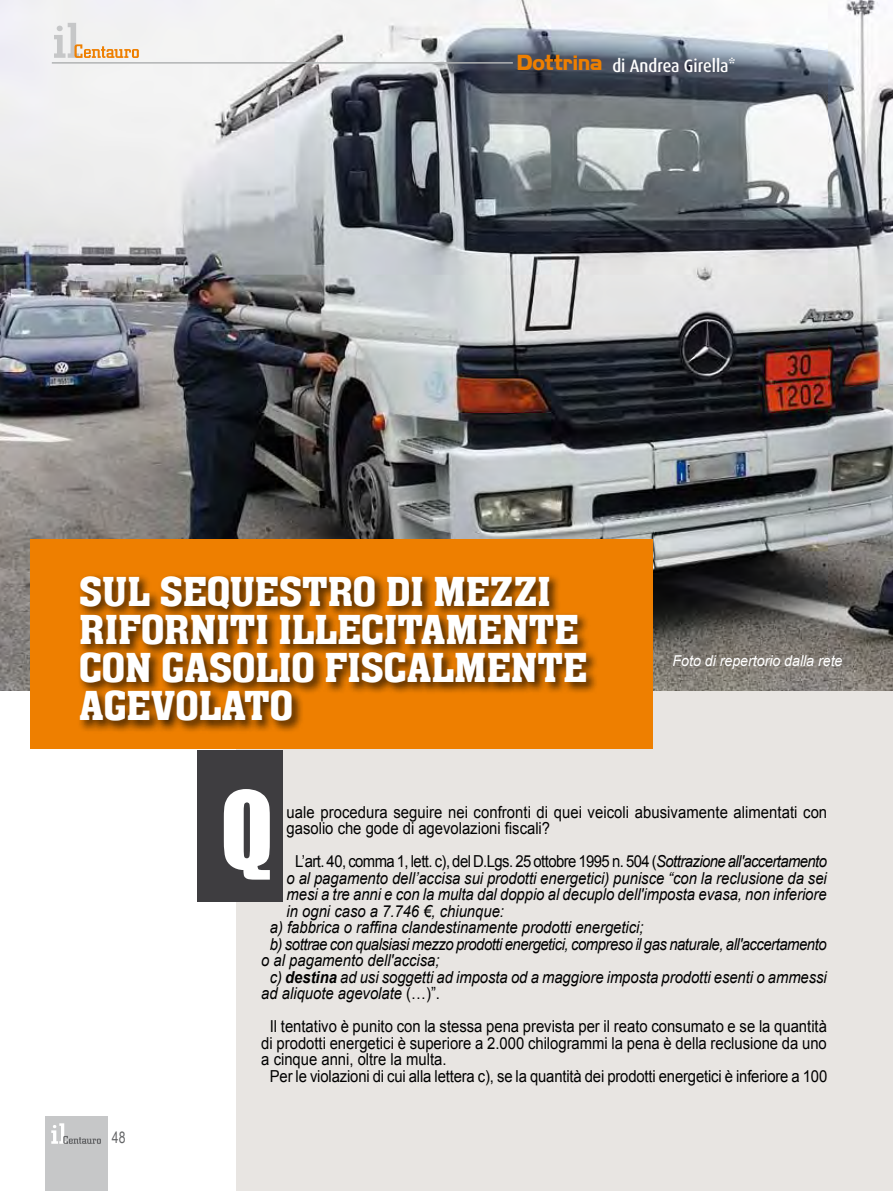
<style>
.page{position:relative;width:893px;height:1191px;background:#fff}
.page>*{position:absolute;margin:0;border:0;box-sizing:border-box;transform-origin:0 0}
.t1{font:41.4px/38.1px "aka Chen";color:#fff}
.t2{font:700 19.5px "Highland Gothic FLF";color:#ee7f00}
.t3{font:500 18px "Dax";color:#fff;scale:.9 1}
.t4{font:16.5px/16.5px "Arial";color:#000;scale:.9 1}
.t5{font:italic 16.5px "Arial";color:#000;scale:.9 1}
.t6{font:italic 16.5px "Arial";letter-spacing:-.03em;color:#000;scale:.9 1}
.t7{font:16.5px "Arial";letter-spacing:-.04em;color:#000;scale:.9 1}
.t8{font:15.75px "Arial Narrow";color:#646567;scale:.95 1}
.t9{font:italic 15px "Arial";letter-spacing:-.005em;color:#fff;scale:.95 1}
.s1{font-style:italic}
.s2{font-weight:700}
.s3{font-style:normal}
</style>
<div class="page">
<div style="left:45px;top:1116px;width:63px;height:75px;background:#c6c7c8"></div>
<svg style="left:51px;top:1123px;width:50px;height:20px"></svg>
<div style="left:236px;top:100px;width:657px;height:1091px;background:#e8e5e2"></div>
<img style="left:0;top:0;width:893px;height:691px">
<svg style="left:54px;top:23px;width:85px;height:35px"></svg>
<hr style="left:52px;top:62px;width:461px;height:2px;background:#b1b3b4">
<div style="left:30px;top:539px;width:623px;height:209px;background:#ee7f00"></div>
<div style="left:76px;top:572px;width:523px;height:161px;background:#000;opacity:.75"></div>
<div style="left:197px;top:749px;width:85px;height:152px;background:#3e3d40"></div>
<svg style="left:224px;top:789px;width:46px;height:90px"></svg>
<p class="t2" style="left:517px;top:49px;width:87px">Dottrina</p>
<p class="t3" style="left:612px;top:55px;width:139px">di Andrea Girella*</p>
<h1 class="t1" style="left:79px;top:574px;width:510px">SUL SEQUESTRO DI MEZZI<br>RIFORNITI ILLECITAMENTE<br>CON GASOLIO FISCALMENTE<br>AGEVOLATO</h1>
<p class="t9" style="left:673px;top:651px;width:180px">Foto di repertorio dalla rete</p>
<p class="t8" style="left:112px;top:1125px;width:16px">48</p>
<p class="t4" style="left:287px;top:803px;width:602px">uale procedura seguire nei confronti di quei veicoli abusivamente alimentati con gasolio che gode di agevolazioni fiscali?</p>
<p class="t7" style="left:295px;top:850px;width:593px">L’art. 40, comma 1, lett. c), del D.Lgs. 25 ottobre 1995 n. 504 (<span class="s1">Sottrazione all'accertamento</span></p>
<p class="t5" style="left:287px;top:867px;width:602px">o al pagamento dell’accisa sui prodotti energetici) punisce “con la reclusione da sei</p>
<p class="t5" style="left:287px;top:883px;width:602px">mesi a tre anni e con la multa dal doppio al decuplo dell'imposta evasa, non inferiore</p>
<p class="t5" style="left:287px;top:900px;width:243px">in ogni caso a 7.746 €, chiunque:</p>
<p class="t5" style="left:270px;top:916px;width:417px">a) fabbrica o raffina clandestinamente prodotti energetici;</p>
<p class="t6" style="left:270px;top:933px;width:620px">b) sottrae con qualsiasi mezzo prodotti energetici, compreso il gas naturale, all'accertamento</p>
<p class="t5" style="left:261px;top:949px;width:200px">o al pagamento dell'accisa;</p>
<p class="t5" style="left:270px;top:966px;width:620px">c) <span class="s2">destina</span> ad usi soggetti ad imposta od a maggiore imposta prodotti esenti o ammessi</p>
<p class="t5" style="left:261px;top:982px;width:200px">ad aliquote agevolate <span class="s3">(…)”.</span></p>
<p class="t4" style="left:270px;top:1018px;width:621px">Il tentativo è punito con la stessa pena prevista per il reato consumato e se la quantità</p>
<p class="t4" style="left:261px;top:1034px;width:630px">di prodotti energetici è superiore a 2.000 chilogrammi la pena è della reclusione da uno</p>
<p class="t4" style="left:261px;top:1051px;width:207px">a cinque anni, oltre la multa.</p>
<p class="t4" style="left:270px;top:1067px;width:621px">Per le violazioni di cui alla lettera c), se la quantità dei prodotti energetici è inferiore a 100</p>
</div>
